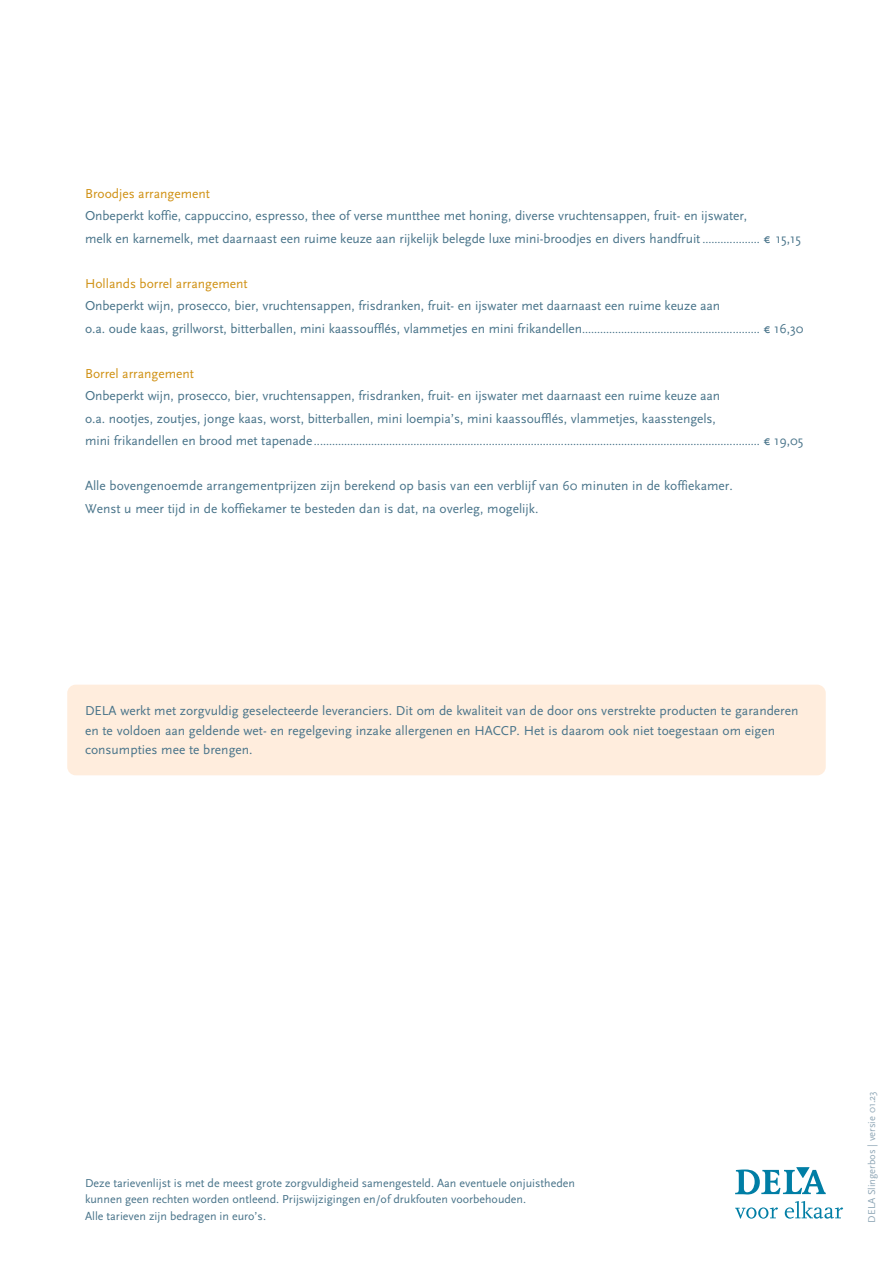
<style>
.page{position:relative;width:893px;height:1263px;background:#fff}
.page>*{position:absolute;margin:0;border:0;box-sizing:border-box;transform-origin:0 0}
.Normaal{font:13.5px/19.5px "Scala Sans OT";letter-spacing:-.005em;color:#49748a}
.t1{font:13.5px "Scala Sans OT";color:#d09114}
.Normaal-2{font:12px/16.5px "Scala Sans OT";color:#49748a}
.t2{font:10.5px "Scala Sans OT";color:#92a9b8}
.s1{font-size:12px}
.s2{font-size:13.5px}
</style>
<div class="page">
<svg style="left:735px;top:1207px;width:43px;height:11px"></svg>
<svg style="left:785px;top:1201px;width:58px;height:17px"></svg>
<svg style="left:735px;top:1167px;width:91px;height:27px"></svg>
<div style="left:67px;top:685px;width:759px;height:90px;background:#ffeddd;border-radius:9px"></div>
<p class="t1" style="left:85px;top:185px;width:127px">Broodjes arrangement</p>
<p class="Normaal" style="left:85px;top:206px;width:664px">Onbeperkt koffie, cappuccino, espresso, thee of verse muntthee met honing, diverse vruchtensappen, fruit- en ijswater,</p>
<p class="Normaal" style="left:85px;top:228px;width:717px">melk en karnemelk, met daarnaast een ruime keuze aan rijkelijk belegde luxe mini-broodjes en divers handfruit <span class="s1">...................</span> € 15,15</p>
<p class="t1" style="left:85px;top:275px;width:164px">Hollands borrel arrangement</p>
<p class="Normaal" style="left:85px;top:296px;width:637px">Onbeperkt wijn, prosecco, bier, vruchtensappen, frisdranken, fruit- en ijswater met daarnaast een ruime keuze aan</p>
<p class="Normaal" style="left:85px;top:318px;width:720px">o.a. oude kaas, grillworst, bitterballen, mini kaassoufflés, vlammetjes en mini frikandellen<span class="s1">...........................................................</span> € 16,30</p>
<p class="t1" style="left:85px;top:365px;width:110px">Borrel arrangement</p>
<p class="Normaal" style="left:85px;top:386px;width:637px">Onbeperkt wijn, prosecco, bier, vruchtensappen, frisdranken, fruit- en ijswater met daarnaast een ruime keuze aan</p>
<p class="Normaal" style="left:85px;top:408px;width:632px">o.a. nootjes, zoutjes, jonge kaas, worst, bitterballen, mini loempia’s, mini kaassoufflés, vlammetjes, kaasstengels,</p>
<p class="Normaal-2" style="left:85px;top:433px;width:720px"><span class="s2">mini frikandellen en brood met tapenade</span>.................................................................................................................................................... <span class="s2">€ 19,05</span></p>
<p class="Normaal" style="left:85px;top:476px;width:649px">Alle bovengenoemde arrangementprijzen zijn berekend op basis van een verblijf van 60 minuten in de koffiekamer.</p>
<p class="Normaal" style="left:85px;top:498px;width:455px">Wenst u meer tijd in de koffiekamer te besteden dan is dat, na overleg, mogelijk.</p>
<p class="Normaal" style="left:85px;top:701px;width:715px">DELA werkt met zorgvuldig geselecteerde leveranciers. Dit om de kwaliteit van de door ons verstrekte producten te garanderen en te voldoen aan geldende wet- en regelgeving inzake allergenen en HACCP. Het is daarom ook niet toegestaan om eigen consumpties mee te brengen.</p>
<p class="Normaal-2" style="left:85px;top:1174px;width:491px">Deze tarievenlijst is met de meest grote zorgvuldigheid samengesteld. Aan eventuele onjuistheden kunnen geen rechten worden ontleend. Prijswijzigingen en/of drukfouten voorbehouden.<br>Alle tarieven zijn bedragen in euro’s.</p>
<p class="t2" style="left:865px;top:1222px;width:133px;rotate:-90deg">DELA Slingerbos | versie 01.23</p>
</div>
